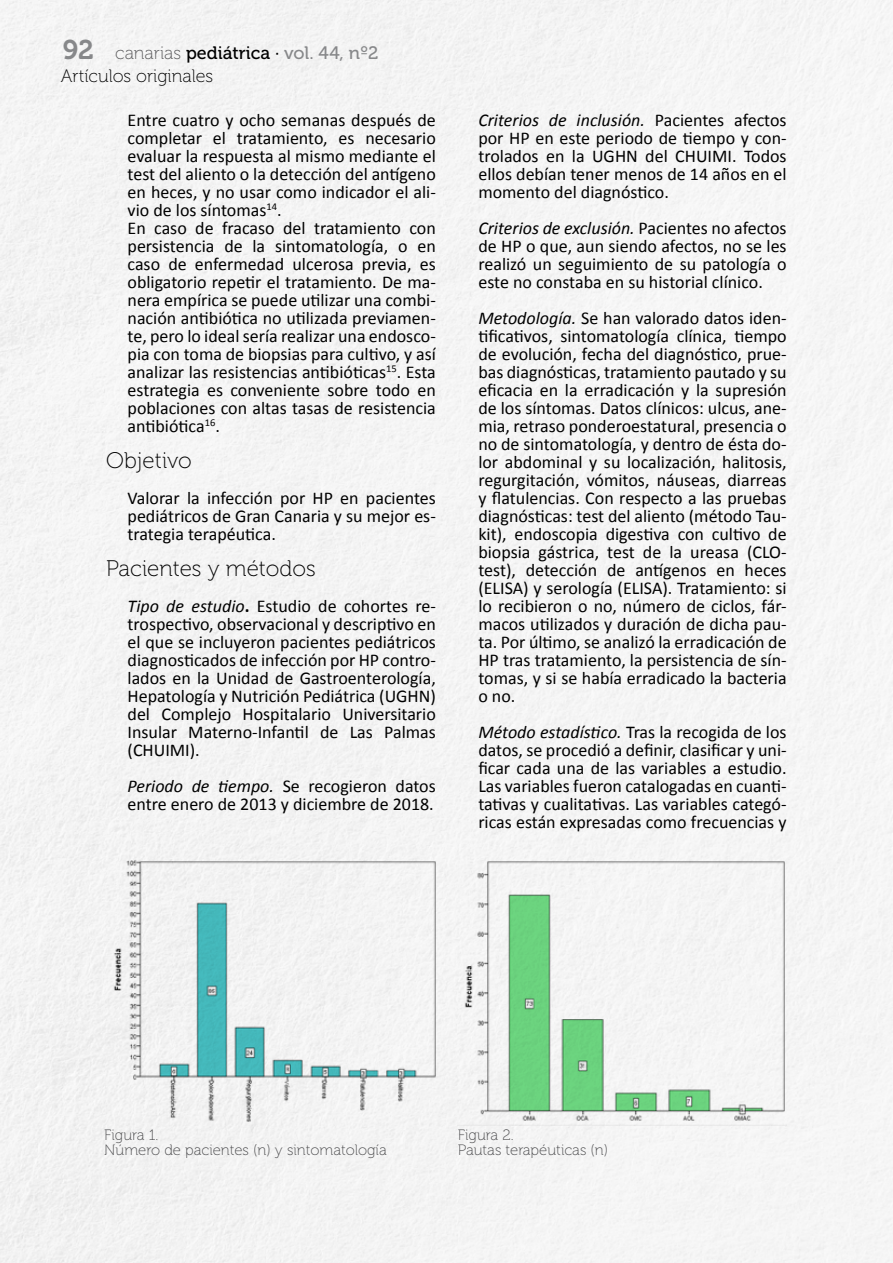
<style>
.page{position:relative;width:893px;height:1263px;background:#fff}
.page>*{position:absolute;margin:0;border:0;box-sizing:border-box;transform-origin:0 0}
.t1{font:22.5px "Museo 100";color:#000}
.t2{font:18px/18px "Calibri";color:#000;text-align:justify}
.t3{font:18px "Museo 500";color:#000}
.t4{font:18px "Museo 100";color:#000}
.t5{font:15px/15px "Museo 100";color:#4b4b4d}
.s1{font-family:"Museo 700";font-size:27px;color:#87888a}
.s2{font-family:"Museo 100";color:#58585a}
.s3{color:#87888a}
.s4{font-style:italic}
.s5{font-weight:700}
</style>
<div class="page">
<img style="left:106px;top:860px;width:331px;height:264px">
<img style="left:457px;top:860px;width:330px;height:277px">
<p class="t3" style="left:63px;top:42px;width:317px"><span class="s1">92</span> <span class="s2">canarias</span> pediátrica · <span class="s3">vol. 44, nº2</span></p>
<p class="t4" style="left:61px;top:66px;width:154px">Artículos originales</p>
<p class="t2" style="left:128px;top:110px;width:310px;text-align:left">Entre cuatro y ocho semanas después de completar el tratamiento, es necesario evaluar la respuesta al mismo mediante el test del aliento o la detección del antígeno en heces, y no usar como indicador el ali&shy;vio de los síntomas<sup>14</sup>.<br>En caso de fracaso del tratamiento con persistencia de la sintomatología, o en caso de enfermedad ulcerosa previa, es obligatorio repetir el tratamiento. De ma&shy;nera empírica se puede utilizar una combi&shy;nación antibiótica no utilizada previamen&shy;te, pero lo ideal sería realizar una endosco&shy;pia con toma de biopsias para cultivo, y así analizar las resistencias antibióticas<sup>15</sup>. Esta estrategia es conveniente sobre todo en poblaciones con altas tasas de resistencia antibiótica<sup>16</sup>.</p>
<p class="t1" style="left:106px;top:448px;width:87px">Objetivo</p>
<p class="t2" style="left:128px;top:488px;width:310px">Valorar la infección por HP en pacientes pediátricos de Gran Canaria y su mejor es&shy;trategia terapéutica.</p>
<p class="t1" style="left:106px;top:556px;width:211px">Pacientes y métodos</p>
<p class="t2" style="left:128px;top:596px;width:310px"><span class="s4">Tipo de estudio</span><span class="s5">.</span> Estudio de cohortes re&shy;trospectivo, observacional y descriptivo en el que se incluyeron pacientes pediátricos diagnosticados de infección por HP contro&shy;lados en la Unidad de Gastroenterología, Hepatología y Nutrición Pediátrica (UGHN) del Complejo Hospitalario Universitario Insular Materno-Infantil de Las Palmas (CHUIMI).</p>
<p class="t2" style="left:128px;top:776px;width:310px"><span class="s4">Periodo de tiempo.</span> Se recogieron datos entre enero de 2013 y diciembre de 2018.</p>
<p class="t2" style="left:478px;top:110px;width:310px"><span class="s4">Criterios de inclusión.</span> Pacientes afectos por HP en este periodo de tiempo y con&shy;trolados en la UGHN del CHUIMI. Todos ellos debían tener menos de 14 años en el momento del diagnóstico.</p>
<p class="t2" style="left:478px;top:218px;width:310px"><span class="s4">Criterios de exclusión.</span> Pacientes no afectos de HP o que, aun siendo afectos, no se les realizó un seguimiento de su patología o este no constaba en su historial clínico.</p>
<p class="t2" style="left:478px;top:308px;width:310px"><span class="s4">Metodología.</span> Se han valorado datos iden&shy;tificativos, sintomatología clínica, tiempo de evolución, fecha del diagnóstico, prue&shy;bas diagnósticas, tratamiento pautado y su eficacia en la erradicación y la supresión de los síntomas. Datos clínicos: ulcus, ane&shy;mia, retraso ponderoestatural, presencia o no de sintomatología, y dentro de ésta do&shy;lor abdominal y su localización, halitosis, regurgitación, vómitos, náuseas, diarreas y flatulencias. Con respecto a las pruebas diagnósticas: test del aliento (método Tau&shy;kit), endoscopia digestiva con cultivo de biopsia gástrica, test de la ureasa (CLO&shy;test), detección de antígenos en heces (ELISA) y serología (ELISA). Tratamiento: si lo recibieron o no, número de ciclos, fár&shy;macos utilizados y duración de dicha pau&shy;ta. Por último, se analizó la erradicación de HP tras tratamiento, la persistencia de sín&shy;tomas, y si se había erradicado la bacteria o no.</p>
<p class="t2" style="left:478px;top:722px;width:310px"><span class="s4">Método estadístico.</span> Tras la recogida de los datos, se procedió a definir, clasificar y uni&shy;ficar cada una de las variables a estudio.<br>Las variables fueron catalogadas en cuanti&shy;tativas y cualitativas. Las variables categó&shy;ricas están expresadas como frecuencias y</p>
<p class="t5" style="left:104px;top:1128px;width:284px">Figura 1.<br>Número de pacientes (n) y sintomatología</p>
<p class="t5" style="left:458px;top:1128px;width:152px">Figura 2.<br>Pautas terapéuticas (n)</p>
</div>
